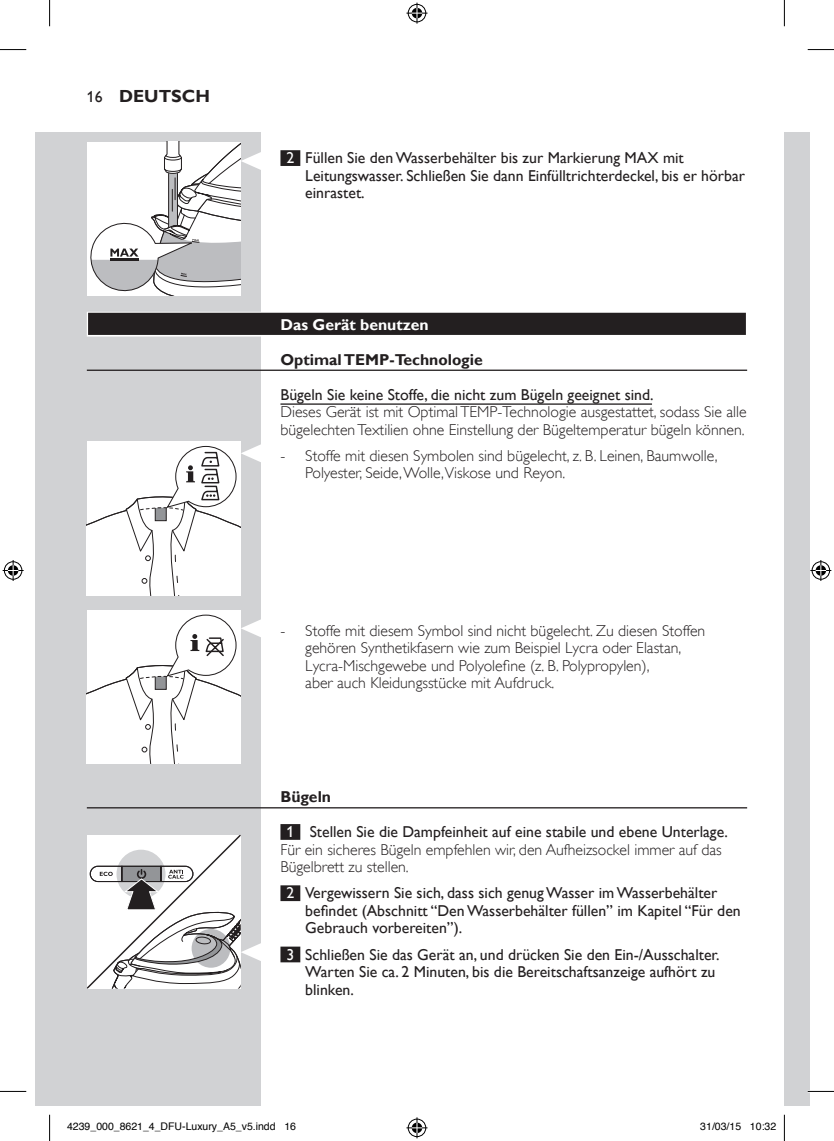
<style>
.page{position:relative;width:834px;height:1141px;background:#fff}
.page>*{position:absolute;margin:0;border:0;box-sizing:border-box;transform-origin:0 0}
.t1{font:700 17.5px "Gill Sans Alt One WGL";color:#231f20}
.t2{font:15.75px/17.5px "Gill Sans Alt One WGL Light";color:#231f20}
.t3{font:15.75px/17.5px "Gill Sans Alt One WGL";color:#231f20}
.t4{font:700 15.75px "Gill Sans Alt One WGL";color:#231f20}
.t5{font:700 15.75px "Gill Sans Alt One WGL";color:#fff}
.t6{font:10.5px "Helvetica";color:#000}
.s1{color:#fff}
</style>
<div class="page">
<div style="left:784px;top:132px;width:25px;height:974px;background:#d1d2d4"></div>
<div style="left:35px;top:132px;width:225px;height:974px;background:#d1d2d4"></div>
<div style="left:280px;top:150px;width:20px;height:16px;background:#231f20"></div>
<div style="left:87px;top:312px;width:660px;height:25px;background:#fff"></div>
<div style="left:88px;top:313px;width:657px;height:22px;background:#231f20"></div>
<hr style="left:87px;top:370px;width:660px;height:1px;background:#231f20">
<hr style="left:280px;top:403px;width:371px;height:2px;background:#231f20">
<hr style="left:87px;top:807px;width:660px;height:1px;background:#231f20">
<div style="left:280px;top:824px;width:20px;height:16px;background:#231f20"></div>
<div style="left:280px;top:885px;width:20px;height:16px;background:#231f20"></div>
<div style="left:280px;top:946px;width:20px;height:16px;background:#231f20"></div>
<svg style="left:87px;top:142px;width:174px;height:153px;background:#ddddde"></svg>
<svg style="left:87px;top:443px;width:174px;height:152px;background:#eeeeef"></svg>
<div style="left:87px;top:610px;width:154px;height:154px;background:#fff"></div>
<svg style="left:87px;top:614px;width:174px;height:150px"></svg>
<svg style="left:87px;top:835px;width:174px;height:153px;background:#ddd"></svg>
<hr style="left:807px;top:1090px;width:26px;height:2px;background:#fff">
<svg style="left:0;top:49px;width:26px;height:1px"></svg>
<svg style="left:807px;top:49px;width:26px;height:1px"></svg>
<svg style="left:0;top:1091px;width:26px;height:1px"></svg>
<svg style="left:807px;top:1091px;width:26px;height:1px"></svg>
<svg style="left:49px;top:0;width:1px;height:26px"></svg>
<svg style="left:49px;top:1115px;width:1px;height:26px"></svg>
<svg style="left:783px;top:0;width:1px;height:26px"></svg>
<svg style="left:783px;top:1115px;width:1px;height:26px"></svg>
<svg style="left:406px;top:3px;width:21px;height:21px"></svg>
<svg style="left:406px;top:1117px;width:21px;height:21px"></svg>
<svg style="left:3px;top:560px;width:21px;height:21px"></svg>
<svg style="left:810px;top:560px;width:21px;height:21px"></svg>
<p class="t3" style="left:87px;top:88px;width:17px">16</p>
<p class="t1" style="left:119px;top:84px;width:92px">DEUTSCH</p>
<p class="t3" style="left:305px;top:149px;width:441px;text-indent:-19px"><span class="s1">2</span> Füllen Sie den Wasserbehälter bis zur Markierung MAX mit<br>Leitungswasser. Schließen Sie dann Einfülltrichterdeckel, bis er hörbar einrastet.</p>
<p class="t5" style="left:280px;top:313px;width:150px">Das Gerät benutzen</p>
<p class="t4" style="left:280px;top:348px;width:204px">Optimal TEMP-Technologie</p>
<p class="t3" style="left:280px;top:385px;width:374px">Bügeln Sie keine Stoffe, die nicht zum Bügeln geeignet sind.</p>
<p class="t2" style="left:280px;top:403px;width:467px">Dieses Gerät ist mit Optimal TEMP-Technologie ausgestattet, sodass Sie alle bügelechten Textilien ohne Einstellung der Bügeltemperatur bügeln können.</p>
<p class="t2" style="left:305px;top:447px;width:413px;text-indent:-25px">- Stoffe mit diesen Symbolen sind bügelecht, z. B. Leinen, Baumwolle,<br>Polyester, Seide, Wolle,Viskose und Reyon.</p>
<p class="t2" style="left:305px;top:622px;width:401px;text-indent:-25px">- Stoffe mit diesem Symbol sind nicht bügelecht. Zu diesen Stoffen gehören Synthetikfasern wie zum Beispiel Lycra oder Elastan, Lycra-Mischgewebe und Polyolefine (z. B. Polypropylen),<br>aber auch Kleidungsstücke mit Aufdruck.</p>
<p class="t4" style="left:280px;top:786px;width:52px">Bügeln</p>
<p class="t3" style="left:286px;top:823px;width:443px"><span class="s1">1</span> Stellen Sie die Dampfeinheit auf eine stabile und ebene Unterlage.</p>
<p class="t2" style="left:280px;top:841px;width:443px">Für ein sicheres Bügeln empfehlen wir, den Aufheizsockel immer auf das<br>Bügelbrett zu stellen.</p>
<p class="t3" style="left:305px;top:884px;width:437px;text-indent:-19px"><span class="s1">2</span> Vergewissern Sie sich, dass sich genug Wasser im Wasserbehälter befindet (Abschnitt “DenWasserbehälter füllen” im Kapitel “Für den<br>Gebrauch vorbereiten”).</p>
<p class="t3" style="left:305px;top:945px;width:416px;text-indent:-19px"><span class="s1">3</span> Schließen Sie das Gerät an, und drücken Sie den Ein-/Ausschalter.<br>Warten Sie ca. 2 Minuten, bis die Bereitschaftsanzeige aufhört zu blinken.</p>
<p class="t6" style="left:67px;top:1119px;width:230px">4239_000_8621_4_DFU-Luxury_A5_v5.indd 16</p>
<p class="t6" style="left:700px;top:1119px;width:77px">31/03/15 10:32</p>
</div>
